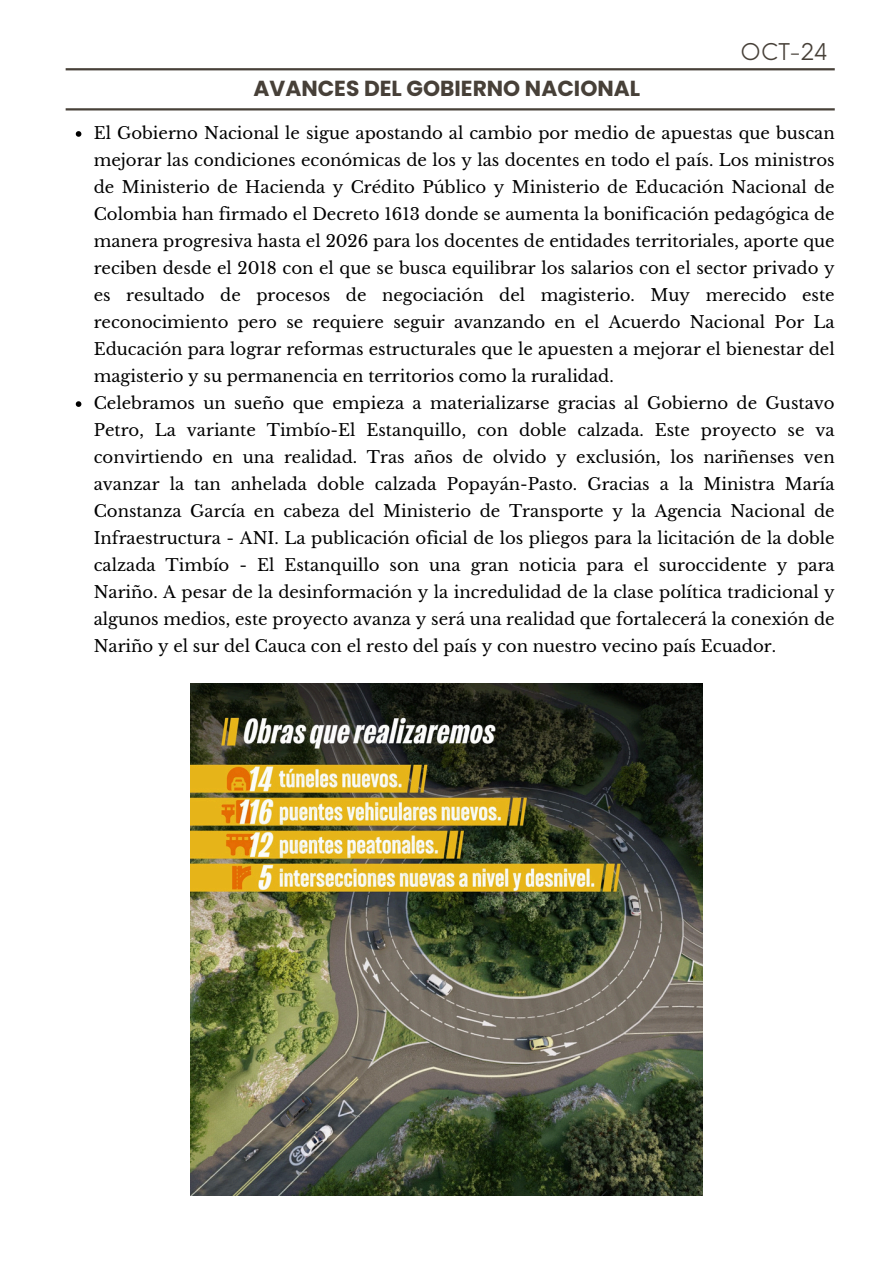
<style>
.page{position:relative;width:894px;height:1264px;background:#fff}
.page>*{position:absolute;margin:0;border:0;box-sizing:border-box;transform-origin:0 0}
.t1{font:22.5px "Neue Einstellung";color:#474038}
.t2{font:700 21.75px "Poppins";color:#474038}
.t3{font:16.5px/27px "Libre Baskerville";color:#000;text-align:justify}
</style>
<div class="page">
<hr style="left:66px;top:68px;width:768px;height:2px;background:#474038">
<hr style="left:66px;top:108px;width:768px;height:2px;background:#474038">
<img style="left:190px;top:683px;width:512px;height:512px">
<svg style="left:76px;top:131px;width:5px;height:6px"></svg>
<svg style="left:76px;top:401px;width:5px;height:6px"></svg>
<p class="t2" style="left:253px;top:73px;width:388px">AVANCES DEL GOBIERNO NACIONAL</p>
<h2 class="t1" style="left:740px;top:32px;width:89px">OCT-24</h2>
<p class="t3" style="left:94px;top:120px;width:742px">El Gobierno Nacional le sigue apostando al cambio por medio de apuestas que buscan mejorar las condiciones económicas de los y las docentes en todo el país. Los ministros de Ministerio de Hacienda y Crédito Público y Ministerio de Educación Nacional de Colombia han firmado el Decreto 1613 donde se aumenta la bonificación pedagógica de manera progresiva hasta el 2026 para los docentes de entidades territoriales, aporte que reciben desde el 2018 con el que se busca equilibrar los salarios con el sector privado y es resultado de procesos de negociación del magisterio. Muy merecido este reconocimiento pero se requiere seguir avanzando en el Acuerdo Nacional Por La Educación para lograr reformas estructurales que le apuesten a mejorar el bienestar del magisterio y su permanencia en territorios como la ruralidad.</p>
<h1 class="t3" style="left:94px;top:390px;width:742px">Celebramos un sueño que empieza a materializarse gracias al Gobierno de Gustavo Petro, La variante Timbío-El Estanquillo, con doble calzada. Este proyecto se va convirtiendo en una realidad. Tras años de olvido y exclusión, los nariñenses ven avanzar la tan anhelada doble calzada Popayán-Pasto. Gracias a la Ministra María Constanza García en cabeza del Ministerio de Transporte y la Agencia Nacional de Infraestructura - ANI. La publicación oficial de los pliegos para la licitación de la doble calzada Timbío - El Estanquillo son una gran noticia para el suroccidente y para Nariño. A pesar de la desinformación y la incredulidad de la clase política tradicional y algunos medios, este proyecto avanza y será una realidad que fortalecerá la conexión de Nariño y el sur del Cauca con el resto del país y con nuestro vecino país Ecuador.</h1>
</div>
